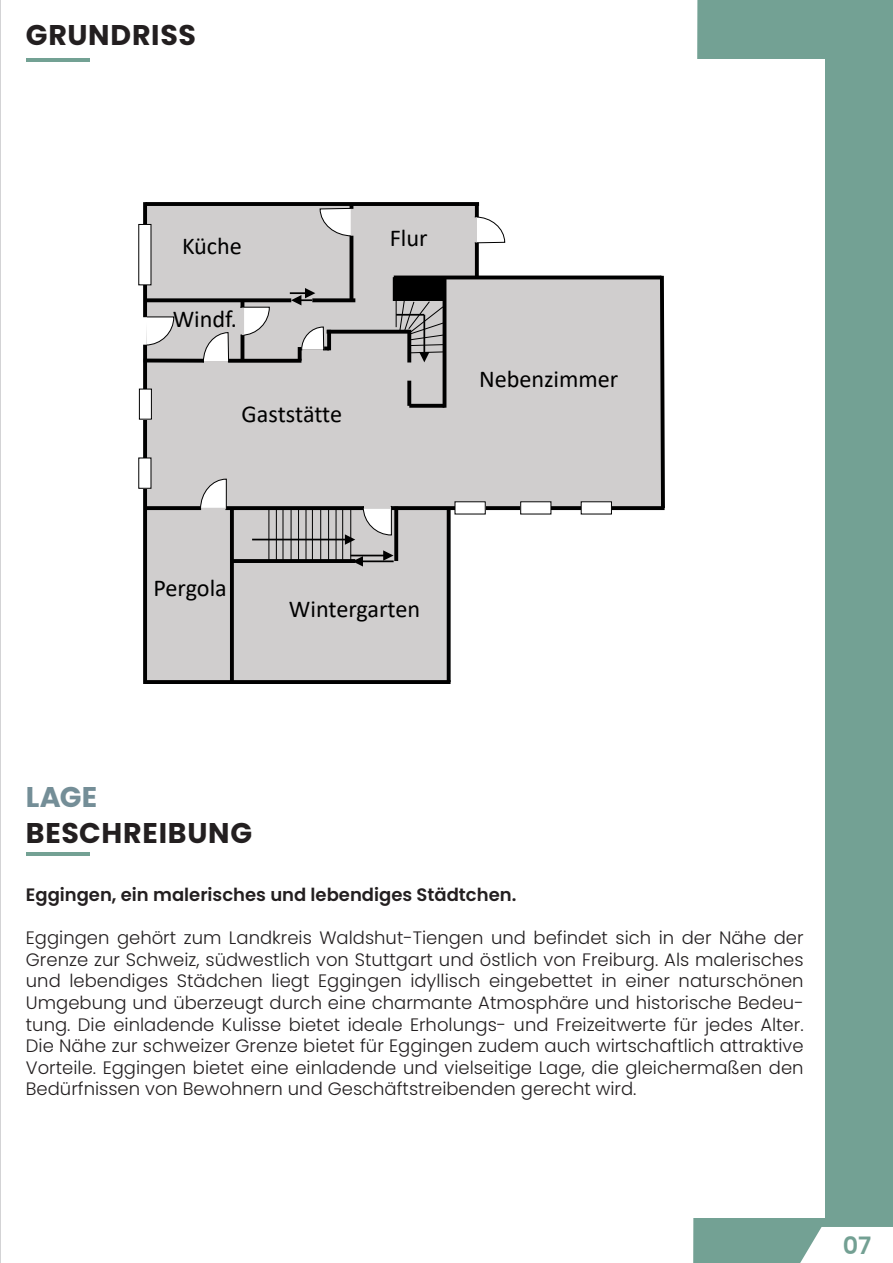
<style>
.page{position:relative;width:893px;height:1263px;background:#fff}
.page>*{position:absolute;margin:0;border:0;box-sizing:border-box;transform-origin:0 0}
.t1{font:700 28.5px "Poppins";letter-spacing:.025em;color:#231f20}
.t2{font:700 28.5px "Poppins";color:#748e97}
.t3{font:24.3px "Calibri";letter-spacing:-.005em;color:#000}
.t4{font:600 24px "Poppins";color:#73a093}
.t5{font:300 18px/21.6px "Poppins";color:#231f20;text-align:justify}
.t6{font:600 18px "Poppins";color:#231f20}
</style>
<div class="page">
<img style="left:0;top:0;width:1px;height:1263px">
<div style="left:693px;top:0;width:200px;height:1263px;background:#73a194"></div>
<div style="left:20px;top:60px;width:805px;height:1158px;background:#fff"></div>
<svg style="left:142px;top:202px;width:516px;height:478px"></svg>
<svg style="left:143px;top:202px;width:4px;height:482px"></svg>
<svg style="left:145px;top:202px;width:334px;height:4px"></svg>
<hr style="left:350px;top:205px;width:3px;height:95px;background:#000">
<svg style="left:145px;top:298px;width:145px;height:4px"></svg>
<svg style="left:145px;top:506px;width:513px;height:4px"></svg>
<svg style="left:145px;top:680px;width:306px;height:4px"></svg>
<svg style="left:658px;top:275px;width:7px;height:236px"></svg>
<hr style="left:394px;top:276px;width:267px;height:3px;background:#000">
<svg style="left:475px;top:205px;width:4px;height:71px"></svg>
<hr style="left:443px;top:278px;width:3px;height:130px;background:#000">
<svg style="left:144px;top:359px;width:59px;height:4px"></svg>
<svg style="left:229px;top:359px;width:72px;height:4px"></svg>
<hr style="left:241px;top:333px;width:3px;height:28px;background:#000">
<svg style="left:298px;top:347px;width:4px;height:14px"></svg>
<hr style="left:327px;top:330px;width:4px;height:20px;background:#000">
<svg style="left:331px;top:330px;width:65px;height:4px"></svg>
<svg style="left:447px;top:508px;width:4px;height:174px"></svg>
<svg style="left:230px;top:508px;width:4px;height:174px"></svg>
<svg style="left:407px;top:381px;width:4px;height:25px"></svg>
<svg style="left:409px;top:404px;width:35px;height:4px"></svg>
<div style="left:455px;top:502px;width:30px;height:12px;background:#fff"></div>
<div style="left:521px;top:502px;width:30px;height:12px;background:#fff"></div>
<div style="left:581px;top:502px;width:30px;height:12px;background:#fff"></div>
<div style="left:139px;top:458px;width:12px;height:30px;background:#fff"></div>
<div style="left:139px;top:389px;width:12px;height:30px;background:#fff"></div>
<div style="left:139px;top:389px;width:13px;height:31px;border:1px solid #000"></div>
<div style="left:139px;top:224px;width:12px;height:61px;background:#fff"></div>
<svg style="left:145px;top:316px;width:30px;height:30px"></svg>
<svg style="left:240px;top:300px;width:30px;height:36px"></svg>
<svg style="left:315px;top:298px;width:40px;height:4px"></svg>
<svg style="left:290px;top:288px;width:25px;height:17px"></svg>
<svg style="left:319px;top:207px;width:34px;height:30px"></svg>
<svg style="left:301px;top:326px;width:28px;height:25px"></svg>
<svg style="left:203px;top:332px;width:26px;height:31px"></svg>
<svg style="left:362px;top:506px;width:30px;height:30px"></svg>
<svg style="left:200px;top:478px;width:27px;height:32px"></svg>
<svg style="left:230px;top:559px;width:123px;height:4px"></svg>
<svg style="left:394px;top:507px;width:4px;height:54px"></svg>
<hr style="left:361px;top:560px;width:33px;height:2px;background:#000">
<svg style="left:353px;top:556px;width:10px;height:10px"></svg>
<hr style="left:351px;top:555px;width:34px;height:1px;background:#000">
<svg style="left:383px;top:550px;width:11px;height:11px"></svg>
<hr style="left:252px;top:539px;width:95px;height:1px;background:#000">
<svg style="left:345px;top:534px;width:10px;height:11px"></svg>
<hr style="left:268px;top:509px;width:1px;height:52px;background:#000">
<hr style="left:276px;top:508px;width:1px;height:53px;background:#000">
<hr style="left:283px;top:508px;width:1px;height:53px;background:#000">
<hr style="left:291px;top:508px;width:1px;height:53px;background:#000">
<hr style="left:298px;top:509px;width:1px;height:52px;background:#000">
<hr style="left:306px;top:508px;width:1px;height:53px;background:#000">
<hr style="left:312px;top:508px;width:1px;height:53px;background:#000">
<hr style="left:320px;top:508px;width:1px;height:53px;background:#000">
<hr style="left:328px;top:509px;width:1px;height:51px;background:#000">
<hr style="left:336px;top:507px;width:1px;height:53px;background:#000">
<hr style="left:342px;top:507px;width:1px;height:53px;background:#000">
<hr style="left:350px;top:507px;width:1px;height:53px;background:#000">
<div style="left:394px;top:278px;width:50px;height:22px;background:#000"></div>
<svg style="left:396px;top:300px;width:47px;height:62px"></svg>
<svg style="left:474px;top:216px;width:32px;height:28px"></svg>
<div style="left:468px;top:218px;width:8px;height:23px;background:#d0cece"></div>
<div style="left:467px;top:217px;width:10px;height:25px;border:2px solid #d0cece"></div>
<div style="left:352px;top:210px;width:6px;height:25px;background:#d0cece"></div>
<div style="left:351px;top:209px;width:8px;height:27px;border:2px solid #d0cece"></div>
<div style="left:205px;top:362px;width:22px;height:8px;background:#d0cece"></div>
<div style="left:204px;top:361px;width:24px;height:9px;border:2px solid #d0cece"></div>
<div style="left:138px;top:318px;width:8px;height:26px;background:#fff"></div>
<div style="left:137px;top:317px;width:10px;height:28px;border:2px solid #fff"></div>
<div style="left:237px;top:309px;width:6px;height:25px;background:#d0cece"></div>
<div style="left:236px;top:308px;width:8px;height:26px;border:2px solid #d0cece"></div>
<div style="left:303px;top:350px;width:19px;height:6px;background:#d0cece"></div>
<div style="left:302px;top:349px;width:21px;height:8px;border:2px solid #d0cece"></div>
<div style="left:202px;top:509px;width:23px;height:7px;background:#d0cece"></div>
<div style="left:201px;top:508px;width:24px;height:9px;border:2px solid #d0cece"></div>
<div style="left:365px;top:502px;width:25px;height:6px;background:#d0cece"></div>
<div style="left:364px;top:501px;width:27px;height:8px;border:2px solid #d0cece"></div>
<svg style="left:800px;top:1227px;width:93px;height:36px"></svg>
<hr style="left:26px;top:58px;width:64px;height:3px;background:#73a194">
<hr style="left:26px;top:852px;width:64px;height:3px;background:#73a194">
<h1 class="t1" style="left:26px;top:19px;width:172px">GRUNDRISS</h1>
<h2 class="t3" style="left:182px;top:237px;width:61px">Küche</h2>
<h2 class="t3" style="left:173px;top:310px;width:66px">Windf.</h2>
<h2 class="t3" style="left:242px;top:406px;width:102px">Gaststätte</h2>
<h2 class="t3" style="left:390px;top:229px;width:39px">Flur</h2>
<h2 class="t3" style="left:479px;top:370px;width:141px">Nebenzimmer</h2>
<h2 class="t3" style="left:154px;top:580px;width:75px">Pergola</h2>
<h2 class="t3" style="left:289px;top:601px;width:133px">Wintergarten</h2>
<h1 class="t2" style="left:26px;top:781px;width:73px">LAGE</h1>
<h1 class="t1" style="left:26px;top:817px;width:228px">BESCHREIBUNG</h1>
<p class="t6" style="left:26px;top:885px;width:492px">Eggingen, ein malerisches und lebendiges Städtchen.</p>
<p class="t5" style="left:26px;top:927px;width:779px">Eggingen gehört zum Landkreis Waldshut-Tiengen und befindet sich in der Nähe der Grenze zur Schweiz, südwestlich von Stuttgart und östlich von Freiburg. Als malerisches und lebendiges Städchen liegt Eggingen idyllisch eingebettet in einer naturschönen Umgebung und überzeugt durch eine charmante Atmosphäre und historische Bedeu&shy;tung. Die einladende Kulisse bietet ideale Erholungs- und Freizeitwerte für jedes Alter.<br>Die Nähe zur schweizer Grenze bietet für Eggingen zudem auch wirtschaftlich attraktive Vorteile. Eggingen bietet eine einladende und vielseitige Lage, die gleichermaßen den Bedürfnissen von Bewohnern und Geschäftstreibenden gerecht wird.</p>
<h3 class="t4" style="left:843px;top:1232px;width:30px">07</h3>
</div>
